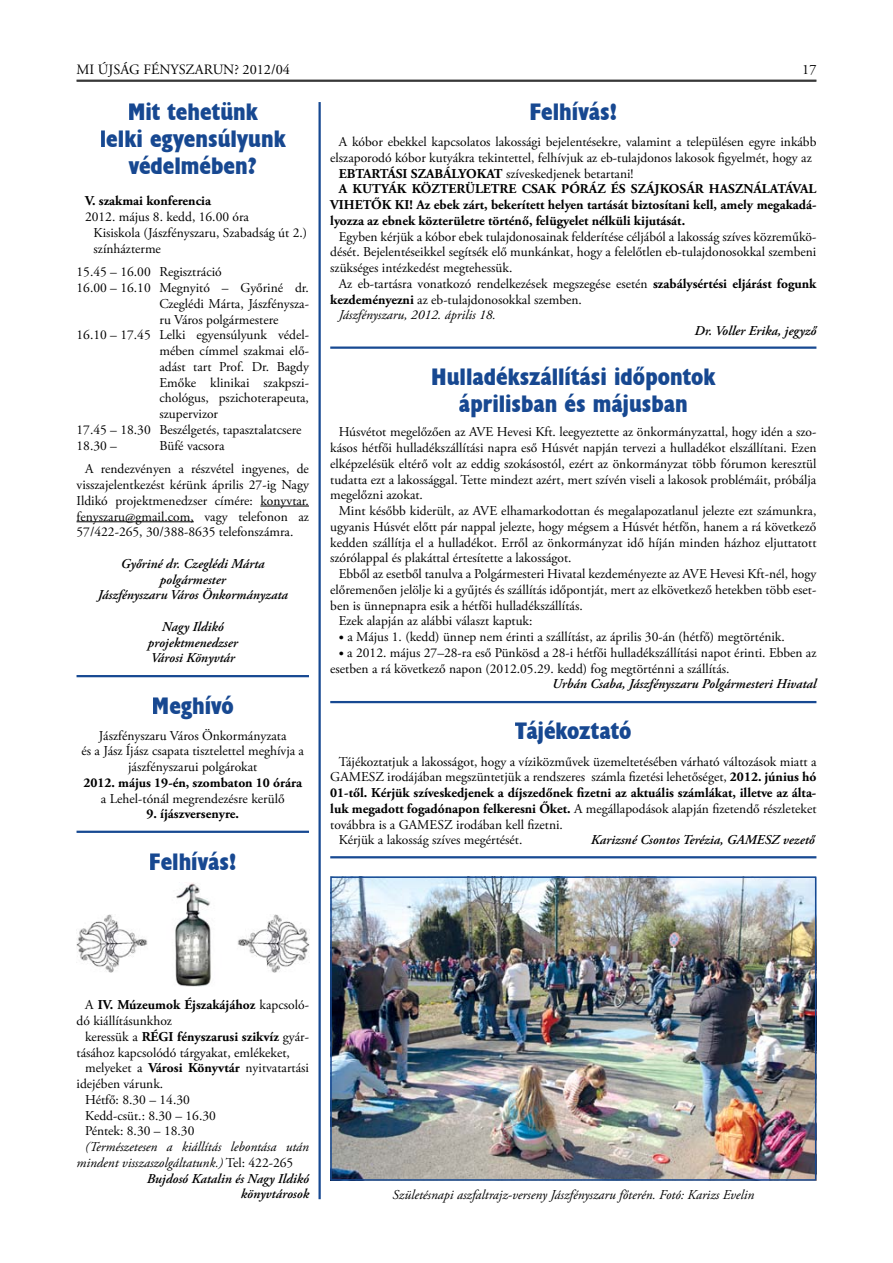
<style>
.page{position:relative;width:893px;height:1263px;background:#fff}
.page>*{position:absolute;margin:0;border:0;box-sizing:border-box;transform-origin:0 0}
.t1{font:24px/27px "Husa HU";color:#174891;text-align:center}
.t2{font:14.25px "Adobe Garamond Pro";color:#000}
.t3{font:13.5px/15.8px "Adobe Garamond Pro";color:#000}
.t4{font:700 13.5px "Adobe Garamond Pro";color:#000}
.t5{font:italic 600 13.5px/15.8px "Adobe Garamond Pro";color:#000;text-align:center}
.t6{font:italic 13.5px "Adobe Garamond Pro";color:#000}
.s1{font-weight:700}
.s2{font-style:normal}
</style>
<div class="page">
<hr style="left:77px;top:80px;width:739px;height:1px;background:#000">
<hr style="left:77px;top:81px;width:739px;height:1px;background:#000">
<hr style="left:77px;top:675px;width:232px;height:2px;background:#174992">
<hr style="left:330px;top:346px;width:486px;height:3px;background:#174992">
<hr style="left:330px;top:701px;width:486px;height:2px;background:#174992">
<hr style="left:330px;top:856px;width:486px;height:2px;background:#174992">
<hr style="left:77px;top:831px;width:232px;height:2px;background:#174992">
<hr style="left:260px;top:506px;width:49px;height:1px;background:#000">
<hr style="left:77px;top:521px;width:117px;height:1px;background:#000">
<hr style="left:318px;top:102px;width:3px;height:1097px;background:#174992">
<img style="left:77px;top:914px;width:71px;height:58px">
<img style="left:237px;top:914px;width:72px;height:58px">
<img style="left:175px;top:883px;width:36px;height:104px">
<img style="left:333px;top:879px;width:480px;height:299px">
<div style="left:330px;top:876px;width:486px;height:305px;border:2px solid #174992"></div>
<p class="t2" style="left:77px;top:61px;width:215px">MI ÚJSÁG FÉNYSZARUN? 2012/04</p>
<p class="t2" style="left:802px;top:61px;width:16px">17</p>
<h1 class="t1" style="left:100px;top:98px;width:187px">Mit tehetünk<br>lelki egyensúlyunk védelmében?</h1>
<h1 class="t1" style="left:529px;top:98px;width:89px">Felhívás!</h1>
<p class="t3" style="left:339px;top:134px;width:479px">A kóbor ebekkel kapcsolatos lakossági bejelentésekre, valamint a településen egyre inkább</p>
<p class="t3" style="left:330px;top:150px;width:483px">elszaporodó kóbor kutyákra tekintettel, felhívjuk az eb-tulajdonos lakosok figyelmét, hogy az</p>
<p class="t3" style="left:339px;top:166px;width:296px"><span class="s1">EBTARTÁSI SZABÁLYOKAT</span> szíveskedjenek betartani!</p>
<p class="t4" style="left:339px;top:181px;width:479px">A KUTYÁK KÖZTERÜLETRE CSAK PÓRÁZ ÉS SZÁJKOSÁR HASZNÁLATÁVAL</p>
<p class="t4" style="left:330px;top:197px;width:488px">VIHETŐK KI! Az ebek zárt, bekerített helyen tartását biztosítani kell, amely megakadá-</p>
<p class="t4" style="left:330px;top:213px;width:356px">lyozza az ebnek közterületre történő, felügyelet nélküli kijutását.</p>
<p class="t3" style="left:330px;top:229px;width:488px;text-align:justify;text-indent:9px">Egyben kérjük a kóbor ebek tulajdonosainak felderítése céljából a lakosság szíves közreműkö&shy;dését. Bejelentéseikkel segítsék elő munkánkat, hogy a felelőtlen eb-tulajdonosokkal szembeni szükséges intézkedést megtehessük.</p>
<p class="t3" style="left:339px;top:276px;width:479px">A z eb-tartásra vonatkozó rendelkezések megszegése esetén <span class="s1">szabálysértési eljárást fogunk</span></p>
<p class="t3" style="left:330px;top:292px;width:253px"><span class="s1">kezdeményezni</span> az eb-tulajdonosokkal szemben.</p>
<p class="t6" style="left:339px;top:307px;width:159px">Jászfényszaru, 2012. április 18.</p>
<p class="t5" style="left:694px;top:323px;width:123px">Dr. Voller Erika, jegyző</p>
<p class="t4" style="left:85px;top:193px;width:128px">V. szakmai konferencia</p>
<p class="t3" style="left:94px;top:209px;width:215px;text-indent:-9px">2012. május 8. kedd, 16.00 óra<br>Kisiskola (Jászfényszaru, Szabadság út 2.) színházterme</p>
<p class="t3" style="left:77px;top:265px;width:147px">15.45 – 16.00 Regisztráció</p>
<p class="t3" style="left:77px;top:280px;width:234px">16.00 – 16.10 Megnyitó – Győriné dr.</p>
<p class="t3" style="left:159px;top:296px;width:151px">Czeglédi Márta, Jászfénysza-</p>
<p class="t3" style="left:159px;top:312px;width:120px">ru Város polgármestere</p>
<p class="t3" style="left:77px;top:328px;width:234px">16.10 – 17.45 Lelki egyensúlyunk védel-</p>
<p class="t3" style="left:159px;top:343px;width:151px">mében címmel szakmai elő-</p>
<p class="t3" style="left:159px;top:359px;width:151px">adást tart Prof. Dr. Bagdy</p>
<p class="t3" style="left:159px;top:375px;width:151px">Emőke klinikai szakpszi-</p>
<p class="t3" style="left:159px;top:391px;width:151px">chológus, pszichoterapeuta,</p>
<p class="t3" style="left:159px;top:406px;width:60px">szupervizor</p>
<p class="t3" style="left:77px;top:422px;width:227px">17.45 – 18.30 Beszélgetés, tapasztalatcsere</p>
<p class="t3" style="left:77px;top:438px;width:42px">18.30 –</p>
<h1 class="t1" style="left:431px;top:363px;width:286px">Hulladékszállítási időpontok áprilisban és májusban</h1>
<p class="t3" style="left:330px;top:425px;width:488px;text-align:justify;text-indent:9px">Húsvétot megelőzően az AVE Hevesi Kft. leegyeztette az önkormányzattal, hogy idén a szo&shy;kásos hétfői hulladékszállítási napra eső Húsvét napján tervezi a hulladékot elszállítani. Ezen elképzelésük eltérő volt az eddig szokásostól, ezért az önkormányzat több fórumon keresztül tudatta ezt a lakossággal. Tette mindezt azért, mert szívén viseli a lakosok problémáit, próbálja megelőzni azokat.</p>
<p class="t3" style="left:330px;top:503px;width:488px;text-align:justify;text-indent:9px">Mint később kiderült, az AVE elhamarkodottan és megalapozatlanul jelezte ezt számunkra, ugyanis Húsvét előtt pár nappal jelezte, hogy mégsem a Húsvét hétfőn, hanem a rá következő kedden szállítja el a hulladékot. Erről az önkormányzat idő híján minden házhoz eljuttatott szórólappal és plakáttal értesítette a lakosságot.</p>
<p class="t3" style="left:339px;top:566px;width:479px">Ebből az esetből tanulva a Polgármesteri Hivatal kezdeményezte az AVE Hevesi Kft-nél, hogy</p>
<p class="t3" style="left:330px;top:582px;width:488px">előremenően jelölje ki a gyűjtés és szállítás időpontját, mert az elkövetkező hetekben több eset-</p>
<p class="t3" style="left:330px;top:598px;width:254px">ben is ünnepnapra esik a hétfői hulladékszállítás.</p>
<p class="t3" style="left:339px;top:614px;width:195px">Ezek alapján az alábbi választ kaptuk:</p>
<p class="t3" style="left:339px;top:629px;width:447px">• a Május 1. (kedd) ünnep nem érinti a szállítást, az április 30-án (hétfő) megtörténik.</p>
<p class="t3" style="left:330px;top:645px;width:488px;text-indent:9px">• a 2012. május 27–28-ra eső Pünkösd a 28-i hétfői hulladékszállítási napot érinti. Ebben az esetben a rá következő napon (2012.05.29. kedd) fog megtörténni a szállítás.</p>
<p class="t5" style="left:552px;top:677px;width:266px">Urbán Csaba, Jászfényszaru Polgármesteri Hivatal</p>
<p class="t3" style="left:85px;top:434px;width:225px;line-height:23.7px;text-indent:74px">Büfé vacsora<br>A rendezvényen a részvétel ingyenes, de</p>
<p class="t3" style="left:77px;top:477px;width:234px;text-align:justify">visszajelentkezést kérünk április 27-ig Nagy Ildikó projektmenedzser címére: konyvtar. fenyszaru@gmail.com, vagy telefonon az 57/422-265, 30/388-8635 telefonszámra.</p>
<p class="t5" style="left:98px;top:556px;width:192px">Győriné dr. Czeglédi Márta polgármester<br>Jászfényszaru Város Önkormányzata</p>
<p class="t5" style="left:148px;top:619px;width:92px">Nagy Ildikó projektmenedzser<br>Városi Könyvtár</p>
<h1 class="t1" style="left:152px;top:692px;width:84px">Meghívó</h1>
<p class="t3" style="left:82px;top:728px;width:224px;text-align:center">Jászfényszaru Város Önkormányzata<br>és a Jász Íjász csapata tisztelettel meghívja a jászfényszarui polgárokat</p>
<p class="t4" style="left:83px;top:775px;width:220px">2012. május 19-én, szombaton 10 órára</p>
<p class="t3" style="left:101px;top:791px;width:185px">a Lehel-tónál megrendezésre kerülő</p>
<p class="t4" style="left:147px;top:806px;width:94px">9. íjászversenyre.</p>
<h1 class="t1" style="left:149px;top:847px;width:89px">Felhívás!</h1>
<h1 class="t1" style="left:515px;top:717px;width:118px">Tájékoztató</h1>
<p class="t3" style="left:339px;top:754px;width:479px">Tájékoztatjuk a lakosságot, hogy a víziközművek üzemeltetésében várható változások miatt a</p>
<p class="t3" style="left:330px;top:770px;width:488px">GAMESZ irodájában megszüntetjük a rendszeres számla fizetési lehetőséget, <span class="s1">2012. június hó</span></p>
<p class="t4" style="left:330px;top:785px;width:488px">01-től. Kérjük szíveskedjenek a díjszedőnek fizetni az aktuális számlákat, illetve az álta-</p>
<p class="t3" style="left:330px;top:801px;width:488px"><span class="s1">luk megadott fogadónapon felkeresni Őket.</span> A megállapodások alapján fizetendő részleteket</p>
<p class="t3" style="left:330px;top:817px;width:234px">továbbra is a GAMESZ irodában kell fizetni.</p>
<p class="t3" style="left:339px;top:833px;width:185px">Kérjük a lakosság szíves megértését.</p>
<p class="t5" style="left:591px;top:833px;width:226px">Karizsné Csontos Terézia, GAMESZ vezető</p>
<p class="t3" style="left:77px;top:997px;width:234px;text-indent:9px">A <span class="s1">IV. Múzeumok Éjszakájához</span> kapcsoló&shy;dó kiállításunkhoz</p>
<p class="t3" style="left:77px;top:1029px;width:234px;text-indent:9px">keressük a <span class="s1">RÉGI fényszarusi szikvíz</span> gyár&shy;tásához kapcsolódó tárgyakat, emlékeket,</p>
<p class="t3" style="left:85px;top:1061px;width:225px">melyeket a <span class="s1">Városi Könyvtár</span> nyitvatartási</p>
<p class="t3" style="left:77px;top:1076px;width:88px">idejében várunk.</p>
<p class="t3" style="left:85px;top:1092px;width:106px">Hétfő: 8.30 – 14.30</p>
<p class="t3" style="left:85px;top:1108px;width:132px">Kedd-csüt.: 8.30 – 16.30</p>
<p class="t3" style="left:85px;top:1124px;width:111px">Péntek: 8.30 – 18.30</p>
<p class="t6" style="left:85px;top:1139px;width:225px">(Természetesen a kiállítás lebontása után</p>
<p class="t6" style="left:77px;top:1154px;width:218px">mindent visszaszolgáltatunk.) <span class="s2">Tel: 422-265</span></p>
<p class="t5" style="left:147px;top:1171px;width:164px">Bujdosó Katalin és Nagy Ildikó</p>
<p class="t5" style="left:241px;top:1187px;width:70px">könyvtárosok</p>
<p class="t6" style="left:392px;top:1186px;width:363px">Születésnapi aszfaltrajz-verseny Jászfényszaru főterén. Fotó: Karizs Evelin</p>
</div>
